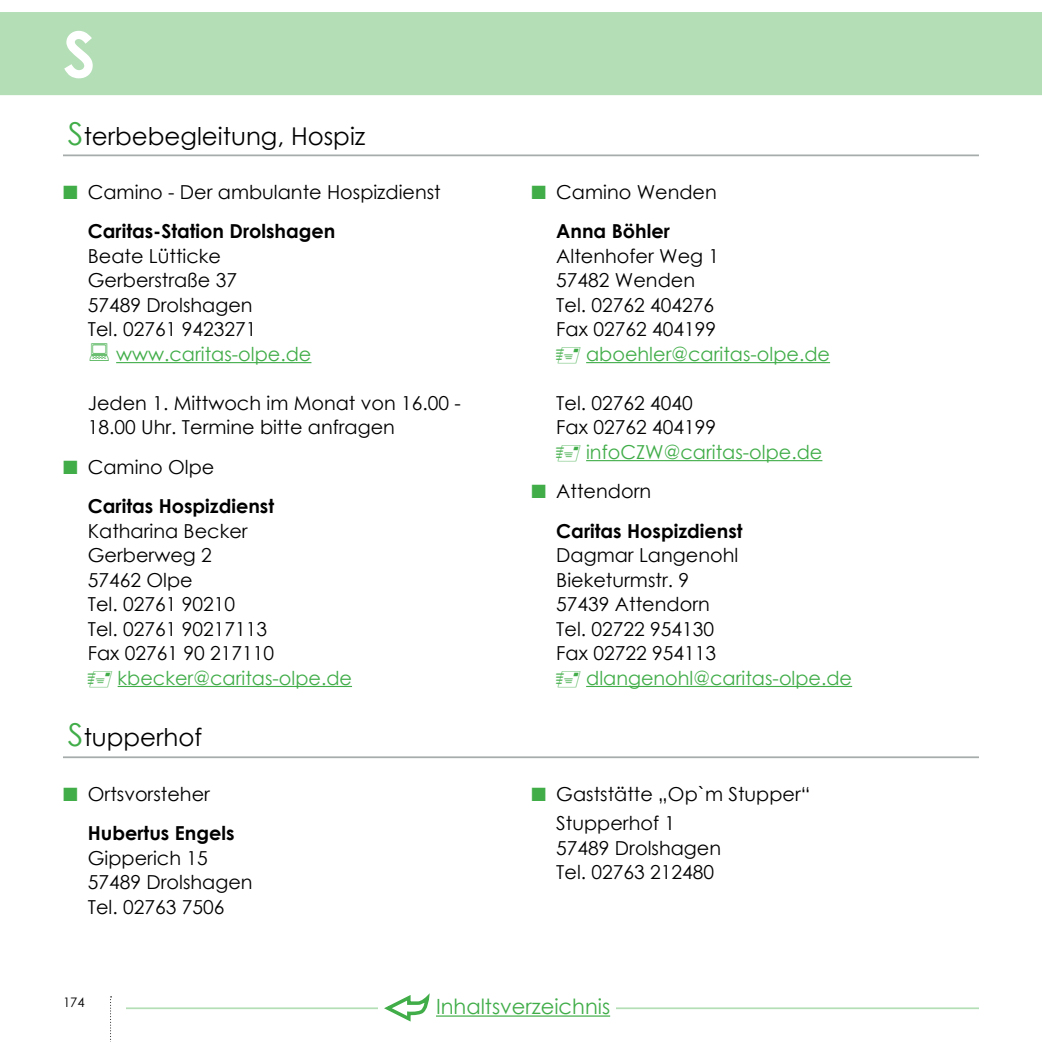
<style>
.page{position:relative;width:1042px;height:1042px;background:#fff}
.page>*{position:absolute;margin:0;border:0;box-sizing:border-box;transform-origin:0 0}
.Buchstabe{font:700 63px "Century Gothic";color:#fff}
.Subline_1{font:24.5px "Century Gothic";color:#000}
.t1{font:21px "Century Gothic";color:#41ad49}
.Fleßtext_11pt{font:19.25px/24.5px "Century Gothic";color:#000}
.Fleßtext_11pt-2{font:19.25px "Century Gothic";color:#41ad49}
.Subline_3{font:700 19.25px "Century Gothic";color:#000}
.t2{font:13.12px "Century Gothic";color:#000}
.s1{font-size:31.5px;color:#41ad49}
.s2{color:#41ad49}
</style>
<div class="page">
<svg style="left:110px;top:996px;width:2px;height:46px"></svg>
<div style="left:0;top:12px;width:1042px;height:83px;background:#b3deb6"></div>
<hr style="left:126px;top:1007px;width:853px;height:2px;background:#41ad49">
<div style="left:378px;top:991px;width:54px;height:35px;background:#fff"></div>
<div style="left:431px;top:998px;width:184px;height:16px;background:#fff"></div>
<hr style="left:436px;top:1015px;width:174px;height:1px;background:#41ad49">
<svg style="left:384px;top:993px;width:46px;height:29px"></svg>
<hr style="left:63px;top:154px;width:916px;height:2px;background:#a5acab">
<hr style="left:116px;top:362px;width:195px;height:1px;background:#41ad49">
<hr style="left:118px;top:686px;width:234px;height:1px;background:#41ad49">
<hr style="left:586px;top:362px;width:244px;height:1px;background:#41ad49">
<hr style="left:586px;top:460px;width:236px;height:1px;background:#41ad49">
<hr style="left:586px;top:686px;width:266px;height:1px;background:#41ad49">
<hr style="left:63px;top:756px;width:916px;height:2px;background:#a5acab">
<svg style="left:1026px;top:12px;width:16px;height:4px"></svg>
<p class="Buchstabe" style="left:63px;top:7px;width:34px">S</p>
<p class="Subline_1" style="left:68px;top:119px;width:299px"><span class="s1">S</span>terbebegleitung, Hospiz</p>
<p class="Fleßtext_11pt" style="left:63px;top:179px;width:379px"><span class="s2">■</span> Camino - Der ambulante Hospizdienst</p>
<p class="Subline_3" style="left:88px;top:217px;width:249px">Caritas-Station Drolshagen</p>
<p class="Fleßtext_11pt" style="left:88px;top:243px;width:135px">Beate Lütticke</p>
<p class="Fleßtext_11pt" style="left:88px;top:268px;width:151px">Gerberstraße 37</p>
<p class="Fleßtext_11pt" style="left:88px;top:292px;width:166px">57489 Drolshagen</p>
<p class="Fleßtext_11pt" style="left:88px;top:317px;width:170px">Tel. 02761 9423271</p>
<p class="Fleßtext_11pt-2" style="left:116px;top:340px;width:197px">www.caritas-olpe.de</p>
<p class="Fleßtext_11pt" style="left:88px;top:390px;width:374px">Jeden 1. Mittwoch im Monat von 16.00 -<br>18.00 Uhr. Termine bitte anfragen</p>
<p class="Fleßtext_11pt" style="left:63px;top:454px;width:153px"><span class="s2">■</span> Camino Olpe</p>
<p class="Subline_3" style="left:88px;top:491px;width:188px">Caritas Hospizdienst</p>
<p class="Fleßtext_11pt" style="left:88px;top:518px;width:161px">Katharina Becker</p>
<p class="Fleßtext_11pt" style="left:88px;top:542px;width:125px">Gerberweg 2</p>
<p class="Fleßtext_11pt" style="left:88px;top:567px;width:106px">57462 Olpe</p>
<p class="Fleßtext_11pt" style="left:88px;top:591px;width:149px">Tel. 02761 90210</p>
<p class="Fleßtext_11pt" style="left:88px;top:616px;width:181px">Tel. 02761 90217113</p>
<p class="Fleßtext_11pt" style="left:88px;top:640px;width:188px">Fax 02761 90 217110</p>
<p class="Fleßtext_11pt-2" style="left:118px;top:664px;width:236px">kbecker@caritas-olpe.de</p>
<p class="Subline_1" style="left:68px;top:720px;width:136px"><span class="s1">S</span>tupperhof</p>
<p class="Fleßtext_11pt" style="left:63px;top:781px;width:148px"><span class="s2">■</span> Ortsvorsteher</p>
<p class="Subline_3" style="left:88px;top:818px;width:148px">Hubertus Engels</p>
<p class="Fleßtext_11pt" style="left:88px;top:845px;width:121px">Gipperich 15</p>
<p class="Fleßtext_11pt" style="left:88px;top:869px;width:166px">57489 Drolshagen</p>
<p class="Fleßtext_11pt" style="left:88px;top:894px;width:138px">Tel. 02763 7506</p>
<p class="Fleßtext_11pt" style="left:531px;top:179px;width:187px"><span class="s2">■</span> Camino Wenden</p>
<p class="Subline_3" style="left:556px;top:217px;width:115px">Anna Böhler</p>
<p class="Fleßtext_11pt" style="left:556px;top:243px;width:164px">Altenhofer Weg 1</p>
<p class="Fleßtext_11pt" style="left:556px;top:268px;width:140px">57482 Wenden</p>
<p class="Fleßtext_11pt" style="left:556px;top:292px;width:159px">Tel. 02762 404276</p>
<p class="Fleßtext_11pt" style="left:556px;top:317px;width:161px">Fax 02762 404199</p>
<p class="Fleßtext_11pt-2" style="left:586px;top:340px;width:245px">aboehler@caritas-olpe.de</p>
<p class="Fleßtext_11pt" style="left:556px;top:390px;width:138px">Tel. 02762 4040</p>
<p class="Fleßtext_11pt" style="left:556px;top:415px;width:161px">Fax 02762 404199</p>
<p class="Fleßtext_11pt-2" style="left:586px;top:438px;width:238px">infoCZW@caritas-olpe.de</p>
<p class="Fleßtext_11pt" style="left:531px;top:479px;width:121px"><span class="s2">■</span> Attendorn</p>
<p class="Subline_3" style="left:556px;top:516px;width:188px">Caritas Hospizdienst</p>
<p class="Fleßtext_11pt" style="left:556px;top:542px;width:183px">Dagmar Langenohl</p>
<p class="Fleßtext_11pt" style="left:556px;top:567px;width:134px">Bieketurmstr. 9</p>
<p class="Fleßtext_11pt" style="left:556px;top:591px;width:155px">57439 Attendorn</p>
<p class="Fleßtext_11pt" style="left:556px;top:616px;width:159px">Tel. 02722 954130</p>
<p class="Fleßtext_11pt" style="left:556px;top:640px;width:161px">Fax 02722 954113</p>
<p class="Fleßtext_11pt-2" style="left:586px;top:664px;width:267px">dlangenohl@caritas-olpe.de</p>
<p class="Fleßtext_11pt" style="left:531px;top:781px;width:280px"><span class="s2">■</span> Gaststätte „Op`m Stupper“</p>
<p class="Fleßtext_11pt" style="left:556px;top:811px;width:120px">Stupperhof 1</p>
<p class="Fleßtext_11pt" style="left:556px;top:835px;width:166px">57489 Drolshagen</p>
<p class="Fleßtext_11pt" style="left:556px;top:860px;width:159px">Tel. 02763 212480</p>
<p class="t2" style="left:63px;top:993px;width:23px">174</p>
<p class="t1" style="left:436px;top:992px;width:176px">Inhaltsverzeichnis</p>
</div>
